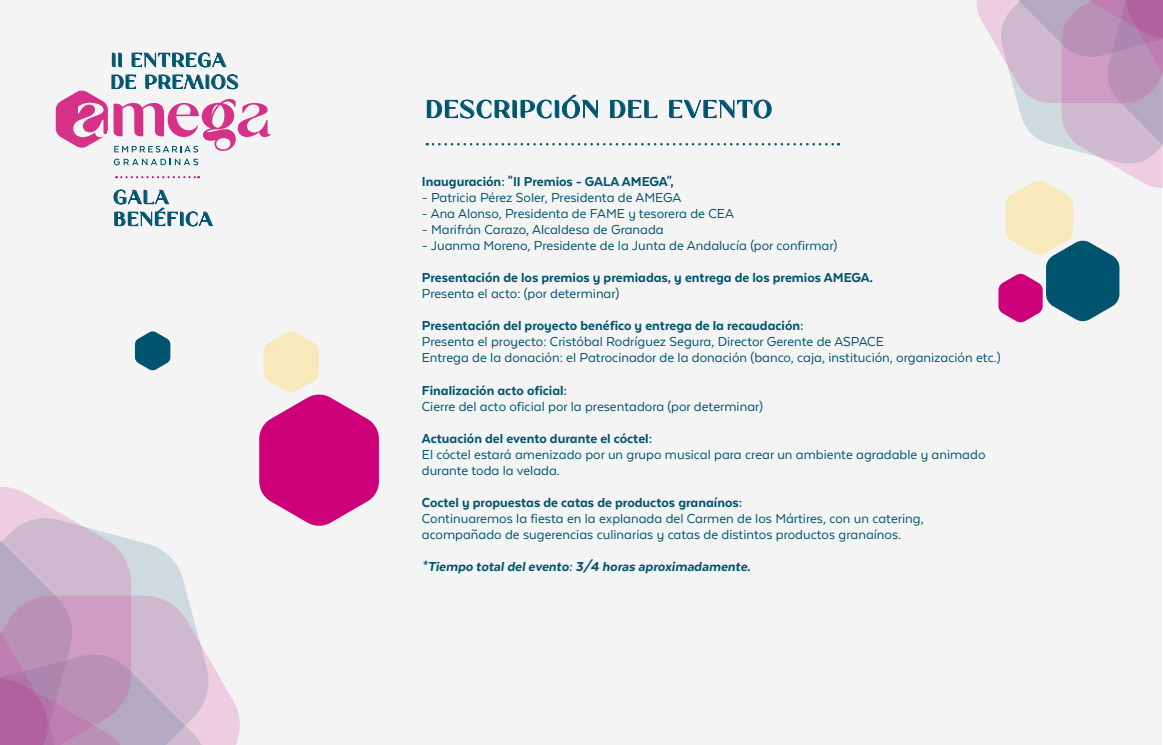
<style>
.page{position:relative;width:1163px;height:745px;background:#fff}
.page>*{position:absolute;margin:0;border:0;box-sizing:border-box;transform-origin:0 0}
.t1{font:31.12px "Monea Alegante";letter-spacing:.05em;color:#00546d}
.t2{font:24.38px/21.9px "Monea Alegante";letter-spacing:.05em;color:#00546d}
.t3{font:15px/16px "Texta Alt";color:#00546d}
.t4{font:800 15px "Texta Alt";color:#00546d}
.t5{font:italic 800 15px "Texta Alt";color:#00546d}
</style>
<div class="page">
<div style="left:0;top:0;width:1161px;height:744px;background:#f4f4f4"></div>
<svg style="left:427px;top:143px;width:412px;height:2px"></svg>
<svg style="left:427px;top:94px;width:171px;height:24px"></svg>
<svg style="left:610px;top:100px;width:47px;height:18px"></svg>
<svg style="left:669px;top:99px;width:103px;height:19px"></svg>
<svg style="left:135px;top:331px;width:35px;height:39px"></svg>
<svg style="left:259px;top:331px;width:120px;height:195px"></svg>
<svg style="left:209px;top:659px;width:31px;height:85px;fill:#edcde0"></svg>
<svg style="left:0;top:487px;width:209px;height:257px"></svg>
<svg style="left:976px;top:0;width:187px;height:322px"></svg>
<svg style="left:114px;top:189px;width:99px;height:37px"></svg>
<svg style="left:112px;top:53px;width:10px;height:14px"></svg>
<svg style="left:132px;top:52px;width:94px;height:15px"></svg>
<svg style="left:56px;top:74px;width:214px;height:78px"></svg>
<svg style="left:114px;top:158px;width:84px;height:7px"></svg>
<svg style="left:116px;top:176px;width:83px;height:2px"></svg>
<h2 class="t2" style="left:111px;top:50px;width:129px">II ENTREGA<br>DE PREMIOS</h2>
<h2 class="t2" style="left:114px;top:187px;width:101px">GALA<br>BENÉFICA</h2>
<h1 class="t1" style="left:426px;top:95px;width:347px">DESCRIPCIÓN DEL EVENTO</h1>
<p class="t4" style="left:422px;top:173px;width:253px">Inauguración: "II Premios - GALA AMEGA",</p>
<p class="t3" style="left:422px;top:189px;width:261px">- Patricia Pérez Soler, Presidenta de AMEGA</p>
<p class="t3" style="left:422px;top:205px;width:314px">- Ana Alonso, Presidenta de FAME y tesorera de CEA</p>
<p class="t3" style="left:422px;top:221px;width:243px">- Marifrán Carazo, Alcaldesa de Granada</p>
<p class="t3" style="left:422px;top:237px;width:417px">- Juanma Moreno, Presidente de la Junta de Andalucía (por confirmar)</p>
<p class="t4" style="left:422px;top:270px;width:453px">Presentación de los premios y premiadas, y entrega de los premios AMEGA.</p>
<p class="t3" style="left:422px;top:285px;width:199px">Presenta el acto: (por determinar)</p>
<p class="t4" style="left:422px;top:318px;width:383px">Presentación del proyecto benéfico y entrega de la recaudación:</p>
<p class="t3" style="left:422px;top:333px;width:580px">Presenta el proyecto: Cristóbal Rodríguez Segura, Director Gerente de ASPACE<br>Entrega de la donación: el Patrocinador de la donación (banco, caja, institución, organización etc.)</p>
<p class="t4" style="left:422px;top:382px;width:147px">Finalización acto oficial:</p>
<p class="t3" style="left:422px;top:397px;width:342px">Cierre del acto oficial por la presentadora (por determinar)</p>
<p class="t4" style="left:422px;top:430px;width:232px">Actuación del evento durante el cóctel:</p>
<p class="t3" style="left:422px;top:445px;width:565px">El cóctel estará amenizado por un grupo musical para crear un ambiente agradable y animado durante toda la velada.</p>
<p class="t4" style="left:422px;top:494px;width:322px">Coctel y propuestas de catas de productos granaínos:</p>
<p class="t3" style="left:422px;top:510px;width:503px">Continuaremos la fiesta en la explanada del Carmen de los Mártires, con un catering, acompañado de sugerencias culinarias y catas de distintos productos granaínos.</p>
<p class="t5" style="left:422px;top:558px;width:330px">*Tiempo total del evento: 3/4 horas aproximadamente.</p>
</div>
